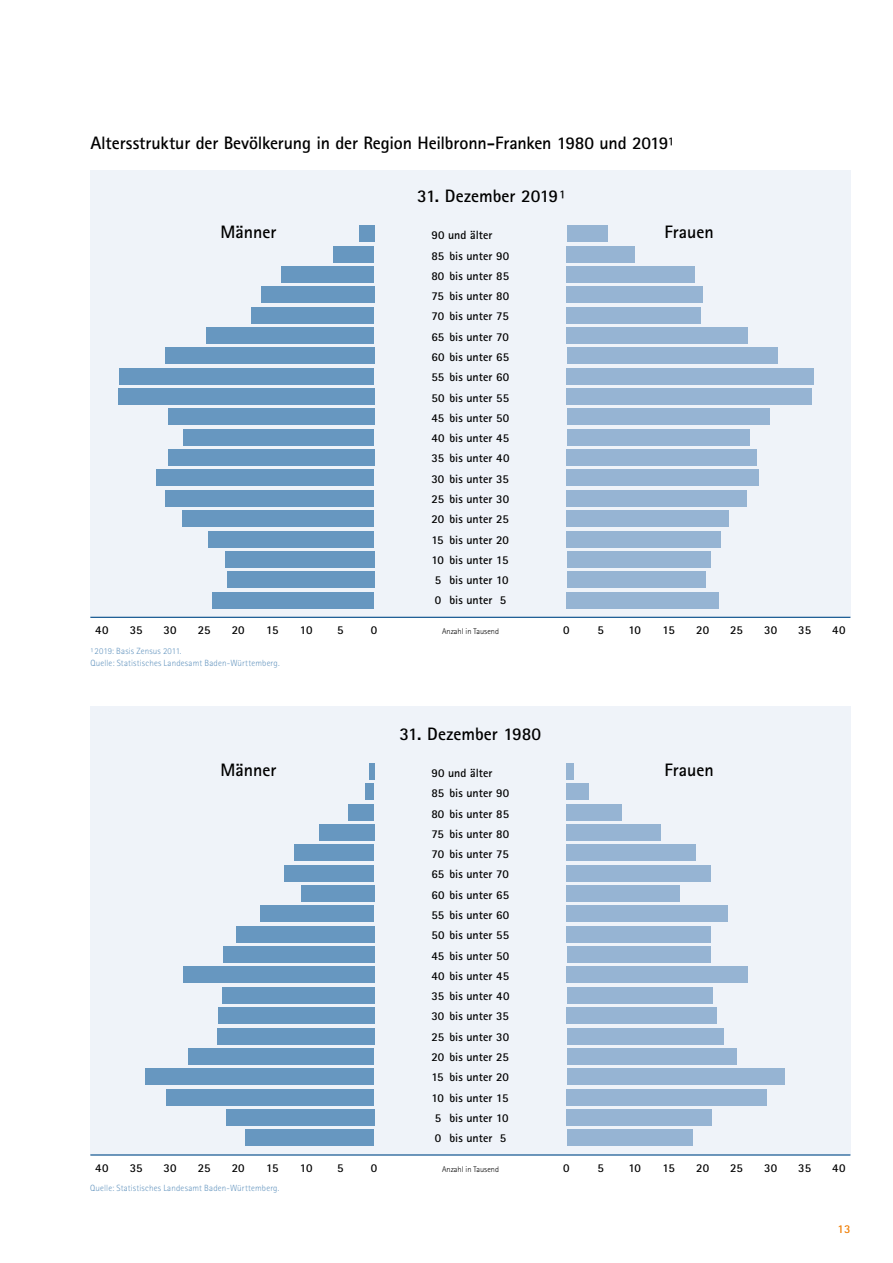
<style>
.page{position:relative;width:893px;height:1263px;background:#fff}
.page>*{position:absolute;margin:0;border:0;box-sizing:border-box;transform-origin:0 0}
.t1{font:700 18px "Rotis Sans Serif";letter-spacing:-.005em;color:#000}
.t2{font:700 12px/20.2px "Rotis Sans Serif";letter-spacing:.005em;color:#000}
.t3{font:700 12px "Rotis Sans Serif";color:#ef7c00}
.t4{font:300 9px/12px "Rotis Sans Serif";letter-spacing:.02em;color:#6797c0}
.t5{font:300 8.25px "Rotis Sans Serif";color:#000}
</style>
<div class="page">
<div style="left:90px;top:170px;width:760px;height:447px;background:#eff3f9"></div>
<div style="left:90px;top:706px;width:760px;height:449px;background:#eff3f9"></div>
<hr style="left:90px;top:617px;width:760px;height:1px;background:#004988">
<hr style="left:90px;top:1154px;width:760px;height:1px;background:#004988">
<div style="left:359px;top:226px;width:15px;height:16px;background:#6797c0"></div>
<div style="left:369px;top:763px;width:5px;height:16px;background:#6797c0"></div>
<div style="left:333px;top:246px;width:41px;height:16px;background:#6797c0"></div>
<div style="left:365px;top:783px;width:9px;height:17px;background:#6797c0"></div>
<div style="left:281px;top:266px;width:93px;height:17px;background:#6797c0"></div>
<div style="left:348px;top:804px;width:26px;height:16px;background:#6797c0"></div>
<div style="left:261px;top:287px;width:113px;height:16px;background:#6797c0"></div>
<div style="left:319px;top:824px;width:55px;height:16px;background:#6797c0"></div>
<div style="left:252px;top:307px;width:122px;height:16px;background:#6797c0"></div>
<div style="left:294px;top:845px;width:80px;height:16px;background:#6797c0"></div>
<div style="left:206px;top:327px;width:168px;height:17px;background:#6797c0"></div>
<div style="left:284px;top:865px;width:90px;height:16px;background:#6797c0"></div>
<div style="left:165px;top:348px;width:209px;height:16px;background:#6797c0"></div>
<div style="left:301px;top:885px;width:73px;height:17px;background:#6797c0"></div>
<div style="left:120px;top:368px;width:254px;height:16px;background:#6797c0"></div>
<div style="left:261px;top:906px;width:113px;height:16px;background:#6797c0"></div>
<div style="left:118px;top:388px;width:256px;height:17px;background:#6797c0"></div>
<div style="left:236px;top:926px;width:138px;height:16px;background:#6797c0"></div>
<div style="left:168px;top:409px;width:206px;height:16px;background:#6797c0"></div>
<div style="left:223px;top:946px;width:151px;height:17px;background:#6797c0"></div>
<div style="left:183px;top:429px;width:191px;height:16px;background:#6797c0"></div>
<div style="left:183px;top:967px;width:191px;height:16px;background:#6797c0"></div>
<div style="left:168px;top:449px;width:206px;height:17px;background:#6797c0"></div>
<div style="left:222px;top:987px;width:152px;height:16px;background:#6797c0"></div>
<div style="left:157px;top:470px;width:217px;height:16px;background:#6797c0"></div>
<div style="left:218px;top:1007px;width:156px;height:17px;background:#6797c0"></div>
<div style="left:166px;top:490px;width:208px;height:16px;background:#6797c0"></div>
<div style="left:217px;top:1028px;width:157px;height:16px;background:#6797c0"></div>
<div style="left:183px;top:510px;width:191px;height:17px;background:#6797c0"></div>
<div style="left:188px;top:1048px;width:186px;height:16px;background:#6797c0"></div>
<div style="left:208px;top:531px;width:166px;height:16px;background:#6797c0"></div>
<div style="left:145px;top:1068px;width:229px;height:17px;background:#6797c0"></div>
<div style="left:225px;top:551px;width:149px;height:16px;background:#6797c0"></div>
<div style="left:167px;top:1089px;width:207px;height:16px;background:#6797c0"></div>
<div style="left:227px;top:572px;width:147px;height:16px;background:#6797c0"></div>
<div style="left:226px;top:1109px;width:148px;height:16px;background:#6797c0"></div>
<div style="left:212px;top:592px;width:162px;height:16px;background:#6797c0"></div>
<div style="left:246px;top:1129px;width:128px;height:17px;background:#6797c0"></div>
<div style="left:567px;top:592px;width:152px;height:16px;background:#96b4d3"></div>
<div style="left:567px;top:1129px;width:125px;height:17px;background:#96b4d3"></div>
<div style="left:567px;top:226px;width:40px;height:16px;background:#96b4d3"></div>
<div style="left:567px;top:763px;width:7px;height:16px;background:#96b4d3"></div>
<div style="left:567px;top:246px;width:68px;height:16px;background:#96b4d3"></div>
<div style="left:567px;top:783px;width:22px;height:17px;background:#96b4d3"></div>
<div style="left:567px;top:266px;width:128px;height:16px;background:#96b4d3"></div>
<div style="left:567px;top:804px;width:55px;height:16px;background:#96b4d3"></div>
<div style="left:567px;top:287px;width:136px;height:16px;background:#96b4d3"></div>
<div style="left:567px;top:824px;width:94px;height:16px;background:#96b4d3"></div>
<div style="left:567px;top:307px;width:134px;height:16px;background:#96b4d3"></div>
<div style="left:567px;top:845px;width:129px;height:16px;background:#96b4d3"></div>
<div style="left:567px;top:327px;width:181px;height:17px;background:#96b4d3"></div>
<div style="left:567px;top:865px;width:144px;height:16px;background:#96b4d3"></div>
<div style="left:567px;top:348px;width:211px;height:16px;background:#96b4d3"></div>
<div style="left:567px;top:885px;width:113px;height:17px;background:#96b4d3"></div>
<div style="left:567px;top:368px;width:247px;height:16px;background:#96b4d3"></div>
<div style="left:567px;top:906px;width:161px;height:16px;background:#96b4d3"></div>
<div style="left:567px;top:388px;width:245px;height:17px;background:#96b4d3"></div>
<div style="left:567px;top:926px;width:144px;height:16px;background:#96b4d3"></div>
<div style="left:567px;top:409px;width:202px;height:16px;background:#96b4d3"></div>
<div style="left:567px;top:946px;width:144px;height:17px;background:#96b4d3"></div>
<div style="left:567px;top:429px;width:182px;height:16px;background:#96b4d3"></div>
<div style="left:567px;top:967px;width:181px;height:16px;background:#96b4d3"></div>
<div style="left:567px;top:449px;width:190px;height:17px;background:#96b4d3"></div>
<div style="left:567px;top:987px;width:145px;height:16px;background:#96b4d3"></div>
<div style="left:567px;top:470px;width:192px;height:16px;background:#96b4d3"></div>
<div style="left:567px;top:1007px;width:150px;height:17px;background:#96b4d3"></div>
<div style="left:567px;top:490px;width:180px;height:16px;background:#96b4d3"></div>
<div style="left:567px;top:1028px;width:156px;height:16px;background:#96b4d3"></div>
<div style="left:567px;top:510px;width:162px;height:17px;background:#96b4d3"></div>
<div style="left:567px;top:1048px;width:169px;height:16px;background:#96b4d3"></div>
<div style="left:567px;top:531px;width:154px;height:16px;background:#96b4d3"></div>
<div style="left:567px;top:1068px;width:217px;height:17px;background:#96b4d3"></div>
<div style="left:567px;top:551px;width:143px;height:16px;background:#96b4d3"></div>
<div style="left:567px;top:1089px;width:200px;height:16px;background:#96b4d3"></div>
<div style="left:567px;top:572px;width:139px;height:16px;background:#96b4d3"></div>
<div style="left:567px;top:1109px;width:145px;height:16px;background:#96b4d3"></div>
<h1 class="t1" style="left:90px;top:132px;width:586px">Altersstruktur der Bevölkerung in der Region Heilbronn-Franken 1980 und 2019¹</h1>
<h1 class="t1" style="left:220px;top:221px;width:57px">Männer</h1>
<h1 class="t1" style="left:417px;top:185px;width:150px">31. Dezember 2019¹</h1>
<p class="t2" style="left:431px;top:225px;width:80px">90 und älter<br>85 bis unter 90<br>80 bis unter 85<br>75 bis unter 80<br>70 bis unter 75<br>65 bis unter 70<br>60 bis unter 65<br>55 bis unter 60<br>50 bis unter 55<br>45 bis unter 50<br>40 bis unter 45<br>35 bis unter 40<br>30 bis unter 35<br>25 bis unter 30<br>20 bis unter 25<br>15 bis unter 20<br>10 bis unter 15<br>5 bis unter 10<br>0 bis unter 5</p>
<h1 class="t1" style="left:664px;top:221px;width:51px">Frauen</h1>
<p class="t2" style="left:95px;top:620px;width:15px">40</p>
<p class="t2" style="left:130px;top:620px;width:14px">35</p>
<p class="t2" style="left:164px;top:620px;width:15px">30</p>
<p class="t2" style="left:198px;top:620px;width:14px">25</p>
<p class="t2" style="left:232px;top:620px;width:15px">20</p>
<p class="t2" style="left:266px;top:620px;width:14px">15</p>
<p class="t2" style="left:300px;top:620px;width:14px">10</p>
<p class="t2" style="left:337px;top:620px;width:8px">5</p>
<p class="t2" style="left:371px;top:620px;width:8px">0</p>
<p class="t2" style="left:563px;top:620px;width:8px">0</p>
<p class="t2" style="left:597px;top:620px;width:8px">5</p>
<p class="t2" style="left:628px;top:620px;width:14px">10</p>
<p class="t2" style="left:662px;top:620px;width:14px">15</p>
<p class="t2" style="left:696px;top:620px;width:15px">20</p>
<p class="t2" style="left:730px;top:620px;width:14px">25</p>
<p class="t2" style="left:764px;top:620px;width:15px">30</p>
<p class="t2" style="left:798px;top:620px;width:14px">35</p>
<p class="t2" style="left:832px;top:620px;width:15px">40</p>
<p class="t5" style="left:442px;top:626px;width:58px">Anzahl in Tausend</p>
<p class="t4" style="left:90px;top:645px;width:191px">¹ 2019: Basis Zensus 2011.<br>Quelle: Statistisches Landesamt Baden-Württemberg.</p>
<h1 class="t1" style="left:220px;top:758px;width:57px">Männer</h1>
<h1 class="t1" style="left:399px;top:723px;width:143px">31. Dezember 1980</h1>
<p class="t2" style="left:431px;top:763px;width:80px">90 und älter<br>85 bis unter 90<br>80 bis unter 85<br>75 bis unter 80<br>70 bis unter 75<br>65 bis unter 70<br>60 bis unter 65<br>55 bis unter 60<br>50 bis unter 55<br>45 bis unter 50<br>40 bis unter 45<br>35 bis unter 40<br>30 bis unter 35<br>25 bis unter 30<br>20 bis unter 25<br>15 bis unter 20<br>10 bis unter 15<br>5 bis unter 10<br>0 bis unter 5</p>
<h1 class="t1" style="left:664px;top:758px;width:51px">Frauen</h1>
<p class="t2" style="left:95px;top:1157px;width:15px">40</p>
<p class="t2" style="left:130px;top:1157px;width:14px">35</p>
<p class="t2" style="left:164px;top:1157px;width:15px">30</p>
<p class="t2" style="left:198px;top:1157px;width:14px">25</p>
<p class="t2" style="left:232px;top:1157px;width:15px">20</p>
<p class="t2" style="left:266px;top:1157px;width:14px">15</p>
<p class="t2" style="left:300px;top:1157px;width:14px">10</p>
<p class="t2" style="left:337px;top:1157px;width:8px">5</p>
<p class="t2" style="left:371px;top:1157px;width:8px">0</p>
<p class="t2" style="left:563px;top:1157px;width:8px">0</p>
<p class="t2" style="left:597px;top:1157px;width:8px">5</p>
<p class="t2" style="left:628px;top:1157px;width:14px">10</p>
<p class="t2" style="left:662px;top:1157px;width:14px">15</p>
<p class="t2" style="left:696px;top:1157px;width:15px">20</p>
<p class="t2" style="left:730px;top:1157px;width:14px">25</p>
<p class="t2" style="left:764px;top:1157px;width:15px">30</p>
<p class="t2" style="left:798px;top:1157px;width:14px">35</p>
<p class="t2" style="left:832px;top:1157px;width:15px">40</p>
<p class="t5" style="left:442px;top:1164px;width:58px">Anzahl in Tausend</p>
<p class="t4" style="left:90px;top:1182px;width:191px">Quelle: Statistisches Landesamt Baden-Württemberg.</p>
<p class="t3" style="left:837px;top:1221px;width:15px">13</p>
</div>
